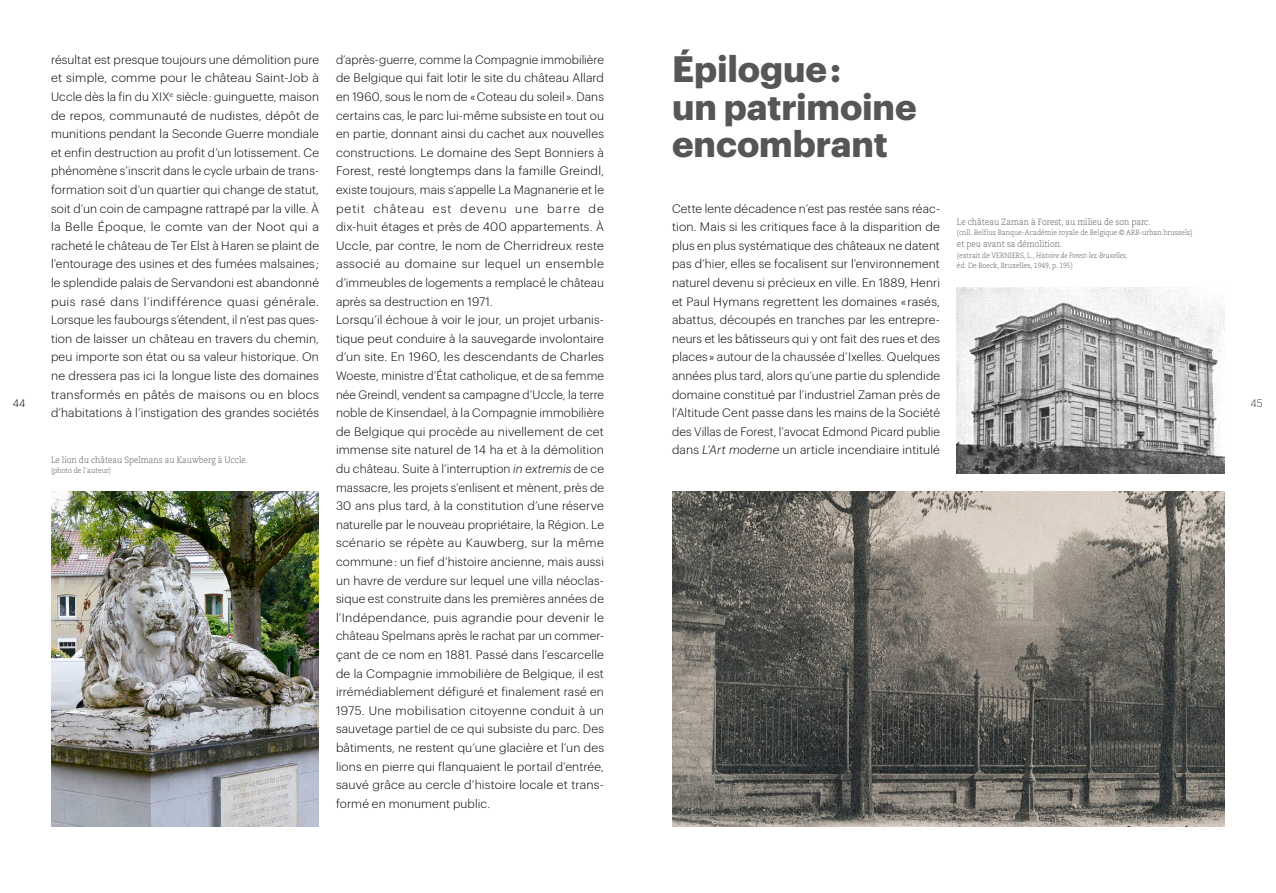
<style>
.page{position:relative;width:1276px;height:893px;background:#fff}
.page>*{position:absolute;margin:0;border:0;box-sizing:border-box;transform-origin:0 0}
.t1{font:700 36px/37.2px "Graphik";letter-spacing:-.005em;color:#555655}
.t2{font:300 12px/18.6px "Graphik";letter-spacing:.01em;color:#000;text-align:justify}
.t3{font:300 10.5px "Graphik";color:#000}
.t4{font:300 10.5px "Graphik";color:#373836}
.t5{font:300 9px "Caecilia LT Std";color:#555655;scale:.9 1}
.t6{font:300 7.5px/10.5px "Caecilia LT Std";color:#555655;scale:.9 1}
.s1{font-style:italic}
</style>
<div class="page">
<img style="left:51px;top:492px;width:268px;height:334px">
<img style="left:957px;top:287px;width:268px;height:186px">
<img style="left:672px;top:492px;width:553px;height:334px">
<p class="t2" style="left:51px;top:49px;width:269px">résultat est presque toujours une démolition pure et simple, comme pour le château Saint-Job à Uccle dès la fin du XIX<sup>e</sup> siècle : guinguette, maison de repos, communauté de nudistes, dépôt de munitions pendant la Seconde Guerre mondiale et enfin destruction au profit d’un lotissement. Ce phénomène s’inscrit dans le cycle urbain de trans&shy;formation soit d’un quartier qui change de statut, soit d’un coin de campagne rattrapé par la ville. À la Belle Époque, le comte van der Noot qui a racheté le château de Ter Elst à Haren se plaint de l’entourage des usines et des fumées malsaines ; le splendide palais de Servandoni est abandonné puis rasé dans l’indifférence quasi générale.<br>Lorsque les faubourgs s’étendent, il n’est pas ques&shy;tion de laisser un château en travers du chemin, peu importe son état ou sa valeur historique. On ne dressera pas ici la longue liste des domaines transformés en pâtés de maisons ou en blocs d’habitations à l’instigation des grandes sociétés</p>
<p class="t2" style="left:336px;top:49px;width:269px;text-align:left">d’après-guerre, comme la Compagnie immobilière de Belgique qui fait lotir le site du château Allard en 1960, sous le nom de « Coteau du soleil ». Dans certains cas, le parc lui-même subsiste en tout ou en partie, donnant ainsi du cachet aux nouvelles constructions. Le domaine des Sept Bonniers à Forest, resté longtemps dans la famille Greindl, existe toujours, mais s’appelle La Magnanerie et le petit château est devenu une barre de dix-huit étages et près de 400 appartements. À Uccle, par contre, le nom de Cherridreux reste associé au domaine sur lequel un ensemble d’immeubles de logements a remplacé le château après sa destruction en 1971.<br>Lorsqu’il échoue à voir le jour, un projet urbanis&shy;tique peut conduire à la sauvegarde involontaire d’un site. En 1960, les descendants de Charles Woeste, ministre d’État catholique, et de sa femme née Greindl, vendent sa campagne d’Uccle, la terre noble de Kinsendael, à la Compagnie immobilière de Belgique qui procède au nivellement de cet immense site naturel de 14 ha et à la démolition du château. Suite à l’interruption <span class="s1">in extremis</span> de ce massacre, les projets s’enlisent et mènent, près de 30 ans plus tard, à la constitution d’une réserve naturelle par le nouveau propriétaire, la Région. Le scénario se répète au Kauwberg, sur la même commune : un fief d’histoire ancienne, mais aussi un havre de verdure sur lequel une villa néoclas&shy;sique est construite dans les premières années de l’Indépendance, puis agrandie pour devenir le château Spelmans après le rachat par un commer&shy;çant de ce nom en 1881. Passé dans l’escarcelle de la Compagnie immobilière de Belgique, il est irrémédiablement défiguré et finalement rasé en 1975. Une mobilisation citoyenne conduit à un sauvetage partiel de ce qui subsiste du parc. Des bâtiments, ne restent qu’une glacière et l’un des lions en pierre qui flanquaient le portail d’entrée, sauvé grâce au cercle d’histoire locale et trans&shy;formé en monument public.</p>
<h1 class="t1" style="left:672px;top:47px;width:246px">Épilogue :<br>un patrimoine encombrant</h1>
<p class="t2" style="left:672px;top:198px;width:269px">Cette lente décadence n’est pas restée sans réac&shy;tion. Mais si les critiques face à la disparition de plus en plus systématique des châteaux ne datent pas d’hier, elles se focalisent sur l’environnement naturel devenu si précieux en ville. En 1889, Henri et Paul Hymans regrettent les domaines « rasés, abattus, découpés en tranches par les entrepre&shy;neurs et les bâtisseurs qui y ont fait des rues et des places » autour de la chaussée d’Ixelles. Quelques années plus tard, alors qu’une partie du splendide domaine constitué par l’industriel Zaman près de l’Altitude Cent passe dans les mains de la Société des Villas de Forest, l’avocat Edmond Picard publie dans <span class="s1">L’Art moderne</span> un article incendiaire intitulé</p>
<p class="t5" style="left:957px;top:217px;width:217px">Le château Zaman à Forest, au milieu de son parc.</p>
<p class="t6" style="left:957px;top:228px;width:263px">(coll. Belfius Banque-Académie royale de Belgique © ARB-urban.brussels)</p>
<p class="t5" style="left:957px;top:239px;width:118px">et peu avant sa démolition.</p>
<p class="t6" style="left:957px;top:250px;width:191px">(extrait de VERNIERS, L., <span class="s1">Histoire de Forest-lez-Bruxelles, </span>éd. De Boeck, Bruxelles, 1949, p. 195)</p>
<p class="t3" style="left:13px;top:396px;width:14px">44</p>
<p class="t4" style="left:1250px;top:396px;width:14px">45</p>
<p class="t5" style="left:51px;top:454px;width:220px">Le lion du château Spelmans au Kauwberg à Uccle.</p>
<p class="t6" style="left:51px;top:465px;width:68px">(photo de l’auteur)</p>
</div>
